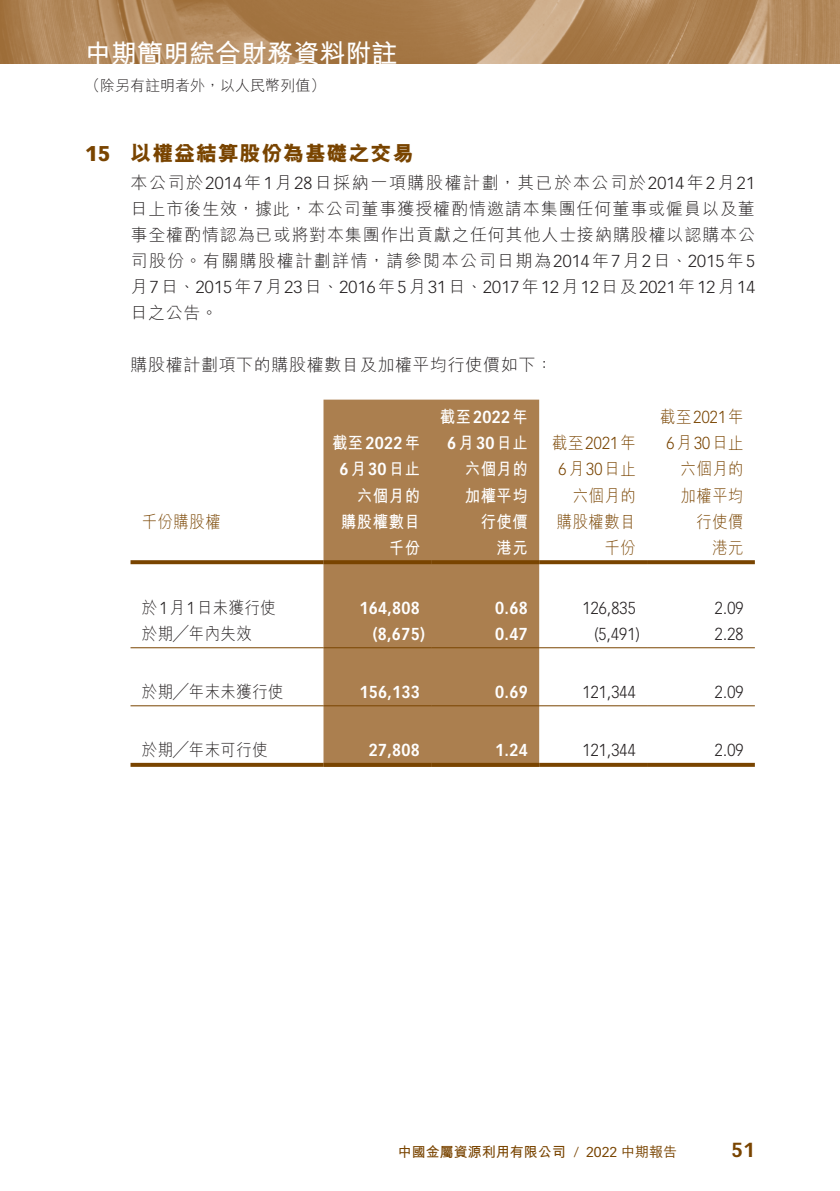
<style>
.page{position:relative;width:840px;height:1191px;background:#fff}
.page>*{position:absolute;margin:0;border:0;box-sizing:border-box;transform-origin:0 0}
.t1{font:700 26px "M Hei HK";color:#fff}
._01_H1{font:800 21px "M Hei HK";letter-spacing:.04em;color:#794400}
.t2{font:700 20px "Vectora LT Std";color:#794400}
._00_txt{font:300 17px/26px "M Hei HK";letter-spacing:.05em;color:#231f20;text-align:justify}
._51_N_Table_txt{font:700 17px "Vectora LT Std";letter-spacing:.02em;color:#fff;scale:.9 1}
._51_N_Table_txt-2{font:300 17px "Vectora LT Std";letter-spacing:.015em;color:#231f20;scale:.9 1}
._51_N_Table_txt-3{font:300 17px "M Hei HK";letter-spacing:.035em;color:#231f20;scale:.9 1}
._51_N_Table_txt-4{font:300 17px "M Hei HK";letter-spacing:.035em;color:#794400;scale:.9 1}
._51_N_Table_txt-5{font:300 17px "Vectora LT Std";letter-spacing:.015em;color:#794400;scale:.9 1}
._51_N_Table_txt-6{font:700 17px "M Hei HK";letter-spacing:.04em;color:#fff;scale:.9 1}
.t3{font:300 15px "M Hei HK";color:#231f20}
.t4{font:700 14px "M Hei HK";color:#794400}
.s1{font-family:"Vectora LT Std";font-weight:900}
.s2{font-family:"Vectora LT Std"}
.s3{font-family:"M Hei HK"}
.s4{font-family:"Vectora LT Std";font-weight:300}
.s5{font-family:"Vectora LT Std";font-weight:400}
.s6{font-weight:500}
</style>
<div class="page">
<img style="left:0;top:0;width:839px;height:64px">
<div style="left:323px;top:399px;width:216px;height:364px;background:#ab7f4f"></div>
<svg style="left:130px;top:560px;width:193px;height:4px"></svg>
<svg style="left:323px;top:560px;width:108px;height:4px"></svg>
<svg style="left:431px;top:560px;width:108px;height:4px"></svg>
<svg style="left:539px;top:560px;width:107px;height:4px"></svg>
<svg style="left:646px;top:560px;width:108px;height:4px"></svg>
<hr style="left:130px;top:647px;width:193px;height:1px;background:#794400">
<hr style="left:323px;top:647px;width:108px;height:1px;background:#794400">
<hr style="left:431px;top:647px;width:108px;height:1px;background:#794400">
<hr style="left:539px;top:647px;width:107px;height:1px;background:#794400">
<hr style="left:646px;top:647px;width:108px;height:1px;background:#794400">
<hr style="left:130px;top:705px;width:193px;height:1px;background:#794400">
<hr style="left:323px;top:705px;width:108px;height:1px;background:#794400">
<hr style="left:431px;top:705px;width:108px;height:1px;background:#794400">
<hr style="left:539px;top:705px;width:107px;height:1px;background:#794400">
<hr style="left:646px;top:705px;width:108px;height:1px;background:#794400">
<svg style="left:130px;top:763px;width:193px;height:4px"></svg>
<svg style="left:323px;top:763px;width:108px;height:4px"></svg>
<svg style="left:431px;top:763px;width:108px;height:4px"></svg>
<svg style="left:539px;top:763px;width:107px;height:4px"></svg>
<svg style="left:646px;top:763px;width:108px;height:4px"></svg>
<p class="t1" style="left:85px;top:34px;width:313px">中期簡明綜合財務資料附註</p>
<p class="t3" style="left:85px;top:78px;width:241px">（除另有註明者外，以人民幣列值）</p>
<p class="_01_H1" style="left:85px;top:142px;width:329px"><span class="s1">15</span> 以權益結算股份為基礎之交易</p>
<p class="_00_txt" style="left:130px;top:170px;width:625px">本公司於<span class="s2">2014</span>年<span class="s2">1</span>月<span class="s2">28</span>日採納一項購股權計劃，其已於本公司於<span class="s2">2014</span>年<span class="s2">2</span>月<span class="s2">21</span>日上市後生效，據此，本公司董事獲授權酌情邀請本集團任何董事或僱員以及董事全權酌情認為已或將對本集團作出貢獻之任何其他人士接納購股權以認購本公司股份。有關購股權計劃詳情，請參閱本公司日期為<span class="s2">2014</span>年<span class="s2">7</span>月<span class="s2">2</span>日、<span class="s2">2015</span>年<span class="s2">5</span>月<span class="s2">7</span>日、<span class="s2">2015</span>年<span class="s2">7</span>月<span class="s2">23</span>日、<span class="s2">2016</span>年<span class="s2">5</span>月<span class="s2">31</span>日、<span class="s2">2017</span>年<span class="s2">12</span>月<span class="s2">12</span>日及<span class="s2">2021</span>年<span class="s2">12</span>月<span class="s2">14</span>日之公告。</p>
<p class="_00_txt" style="left:130px;top:352px;width:423px">購股權計劃項下的購股權數目及加權平均行使價如下：</p>
<p class="_51_N_Table_txt-4" style="left:142px;top:512px;width:89px">千份購股權</p>
<p class="_51_N_Table_txt" style="left:332px;top:433px;width:99px"><span class="s3">截至</span>2022<span class="s3">年</span></p>
<p class="_51_N_Table_txt" style="left:339px;top:459px;width:91px">6<span class="s3">月</span>30<span class="s3">日止</span></p>
<p class="_51_N_Table_txt-6" style="left:357px;top:483px;width:71px">六個月的</p>
<p class="_51_N_Table_txt-6" style="left:341px;top:509px;width:89px">購股權數目</p>
<p class="_51_N_Table_txt" style="left:439px;top:407px;width:99px"><span class="s3">截至</span>2022<span class="s3">年</span></p>
<p class="_51_N_Table_txt" style="left:447px;top:433px;width:91px">6<span class="s3">月</span>30<span class="s3">日止</span></p>
<p class="_51_N_Table_txt-6" style="left:464px;top:457px;width:71px">六個月的</p>
<p class="_51_N_Table_txt-6" style="left:464px;top:483px;width:71px">加權平均</p>
<p class="_51_N_Table_txt-6" style="left:480px;top:509px;width:54px">行使價</p>
<p class="_51_N_Table_txt-5" style="left:552px;top:433px;width:94px"><span class="s3">截至</span>2021<span class="s3">年</span></p>
<p class="_51_N_Table_txt-5" style="left:558px;top:459px;width:87px">6<span class="s3">月</span>30<span class="s3">日止</span></p>
<p class="_51_N_Table_txt-4" style="left:572px;top:486px;width:71px">六個月的</p>
<p class="_51_N_Table_txt-4" style="left:556px;top:512px;width:89px">購股權數目</p>
<p class="_51_N_Table_txt-5" style="left:659px;top:407px;width:94px"><span class="s3">截至</span>2021<span class="s3">年</span></p>
<p class="_51_N_Table_txt-5" style="left:666px;top:433px;width:87px">6<span class="s3">月</span>30<span class="s3">日止</span></p>
<p class="_51_N_Table_txt-4" style="left:680px;top:460px;width:71px">六個月的</p>
<p class="_51_N_Table_txt-4" style="left:680px;top:486px;width:71px">加權平均</p>
<p class="_51_N_Table_txt-4" style="left:696px;top:512px;width:54px">行使價</p>
<p class="_51_N_Table_txt-6" style="left:388px;top:535px;width:36px">千份</p>
<p class="_51_N_Table_txt-6" style="left:496px;top:535px;width:36px">港元</p>
<p class="_51_N_Table_txt-4" style="left:604px;top:538px;width:36px">千份</p>
<p class="_51_N_Table_txt-4" style="left:712px;top:538px;width:36px">港元</p>
<p class="_51_N_Table_txt-3" style="left:142px;top:599px;width:150px">於<span class="s2">1</span>月<span class="s2">1</span>日未獲行使</p>
<p class="_51_N_Table_txt" style="left:359px;top:597px;width:69px">164,808</p>
<p class="_51_N_Table_txt" style="left:495px;top:597px;width:38px">0.68</p>
<p class="_51_N_Table_txt-2" style="left:582px;top:598px;width:61px">126,835</p>
<p class="_51_N_Table_txt-2" style="left:714px;top:598px;width:33px">2.09</p>
<p class="_51_N_Table_txt-3" style="left:142px;top:625px;width:123px">於期╱年內失效</p>
<p class="_51_N_Table_txt" style="left:372px;top:623px;width:59px">(8,675)</p>
<p class="_51_N_Table_txt" style="left:495px;top:623px;width:38px">0.47</p>
<p class="_51_N_Table_txt-2" style="left:594px;top:624px;width:52px">(5,491)</p>
<p class="_51_N_Table_txt-2" style="left:714px;top:624px;width:33px">2.28</p>
<p class="_51_N_Table_txt-3" style="left:142px;top:683px;width:159px">於期╱年末未獲行使</p>
<p class="_51_N_Table_txt" style="left:359px;top:681px;width:69px">156,133</p>
<p class="_51_N_Table_txt" style="left:495px;top:681px;width:38px">0.69</p>
<p class="_51_N_Table_txt-2" style="left:582px;top:682px;width:61px">121,344</p>
<p class="_51_N_Table_txt-2" style="left:714px;top:682px;width:33px">2.09</p>
<p class="_51_N_Table_txt-3" style="left:142px;top:741px;width:141px">於期╱年末可行使</p>
<p class="_51_N_Table_txt" style="left:368px;top:740px;width:58px">27,808</p>
<p class="_51_N_Table_txt" style="left:495px;top:740px;width:38px">1.24</p>
<p class="_51_N_Table_txt-2" style="left:582px;top:740px;width:61px">121,344</p>
<p class="_51_N_Table_txt-2" style="left:714px;top:740px;width:33px">2.09</p>
<p class="t4" style="left:397px;top:1141px;width:281px">中國金屬資源利用有限公司 <span class="s4">/</span> <span class="s5">2022</span> <span class="s6">中期報告</span></p>
<p class="t2" style="left:730px;top:1137px;width:25px">51</p>
</div>
